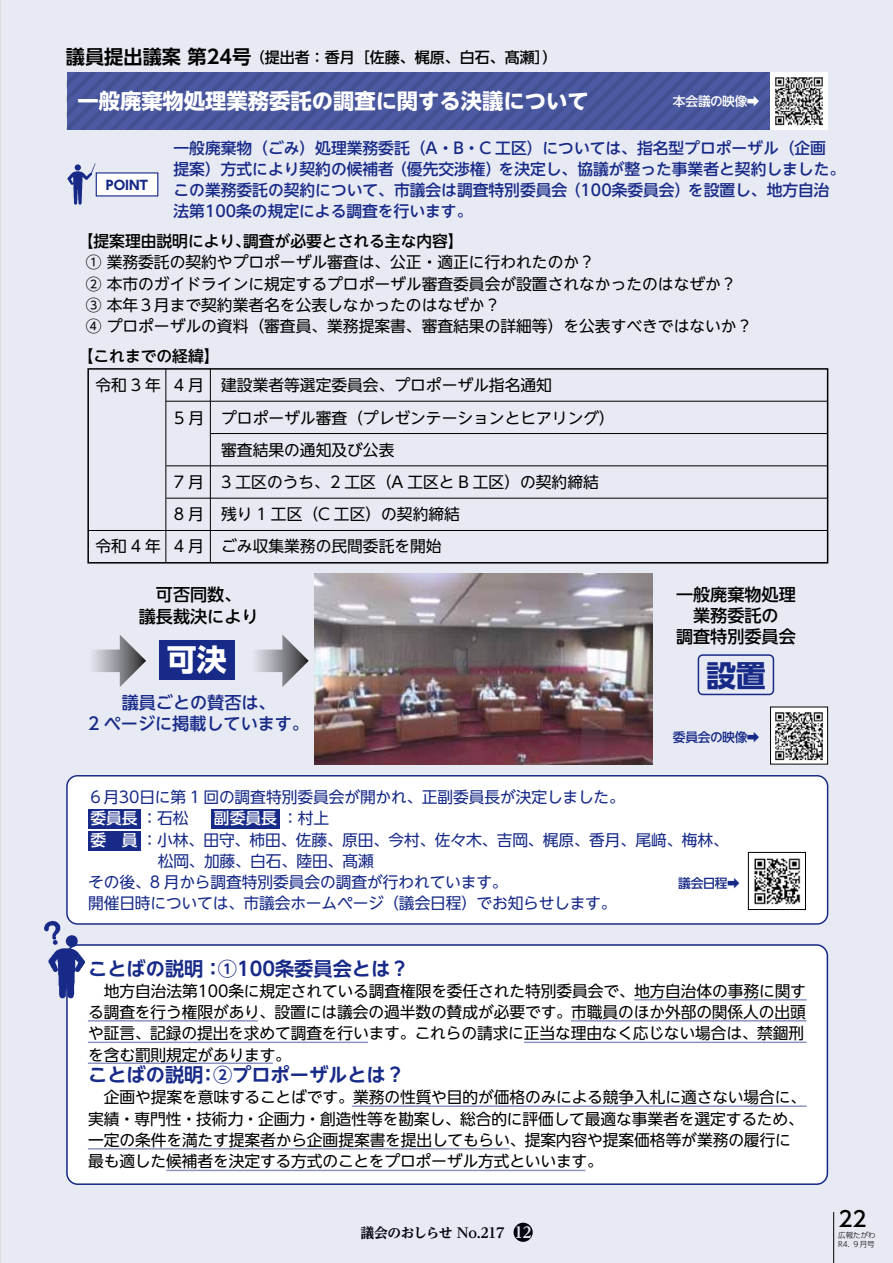
<style>
.page{position:relative;width:893px;height:1263px;background:#e8eaf3}
.page>*{position:absolute;margin:0;border:0;box-sizing:border-box;transform-origin:0 0}
.t1{font:700 30px "UD Shin Go NT Pro";color:#172a88}
.t2{font:700 30px "UD Shin Go NT Pro";color:#fff}
.t3{font:700 21.3px "UD Shin Go NT Pro";color:#fff}
.t4{font:500 21.3px "UD Shin Go NT Pro";color:#000}
.t5{font:700 19.2px "UD Shin Go NT Pro De";color:#172a88}
.t6{font:700 19.2px "UD Shin Go NT Pro De";color:#000}
.t7{font:500 17.1px/21.3px "UD Shin Go NT Pro";color:#000;text-align:center}
.t8{font:500 17.1px/21.3px "UD Shin Go NT Pro";color:#172a88;text-align:center}
.t9{font:15.75px/21.3px "UD Shin Go NT Pro";color:#000}
.t10{font:15.75px/21.3px "UD Shin Go NT Pro";letter-spacing:-.01em;color:#172a88}
.t11{font:500 15.75px/21.3px "UD Shin Go NT Pro";color:#172a88}
.t12{font:500 15.75px "UD Shin Go NT Pro";color:#000}
.t13{font:500 15.75px/22px "UD Shin Go NT Pro";color:#fff}
.t14{font:500 15px "UD Shin Go NT Pro";color:#000}
.t15{font:700 expanded 15px "UD Reimin Pro";color:#fff}
.t16{font:700 expanded 13.8px "UD Reimin Pro";letter-spacing:-.05em;color:#000}
.t17{font:500 12.75px "UD Shin Go NT Pro";letter-spacing:-.03em;color:#172a88}
.t18{font:500 12.75px "UD Shin Go NT Pro";letter-spacing:-.02em;color:#fff}
.t19{font:700 12.75px "UD Shin Go NT Pro";color:#172a88}
.t20{font:300 7.5px/8.6px "UD Shin Go Pro";color:#000}
</style>
<div class="page">
<div style="left:96px;top:173px;width:62px;height:23px;background:#fff"></div>
<div style="left:67px;top:73px;width:761px;height:57px;background:linear-gradient(to right,#48569c,#48569c)"></div>
<svg style="left:67px;top:163px;width:29px;height:42px"></svg>
<hr style="left:166px;top:368px;width:1px;height:195px;background:#000">
<hr style="left:210px;top:368px;width:1px;height:195px;background:#000">
<div style="left:67px;top:945px;width:760px;height:239px;background:#fff;border-radius:11px"></div>
<div style="left:66px;top:944px;width:762px;height:241px;border:2px solid #172a88;border-radius:11px"></div>
<img style="left:770px;top:73px;width:58px;height:57px">
<hr style="left:166px;top:401px;width:662px;height:1px;background:#000">
<hr style="left:210px;top:433px;width:618px;height:1px;background:#000">
<hr style="left:166px;top:466px;width:662px;height:1px;background:#000">
<hr style="left:166px;top:498px;width:662px;height:1px;background:#000">
<hr style="left:88px;top:530px;width:740px;height:1px;background:#000">
<div style="left:87px;top:368px;width:741px;height:195px;border:2px solid #000"></div>
<div style="left:159px;top:640px;width:75px;height:39px;background:#172a88"></div>
<div style="left:698px;top:654px;width:76px;height:41px;border:2px solid #172a88;border-radius:4px"></div>
<svg style="left:93px;top:635px;width:53px;height:52px"></svg>
<svg style="left:255px;top:635px;width:54px;height:52px"></svg>
<div style="left:67px;top:776px;width:761px;height:148px;background:#fff;border-radius:11px"></div>
<div style="left:66px;top:775px;width:762px;height:150px;border:1px solid #172a88;border-radius:11px"></div>
<div style="left:88px;top:809px;width:53px;height:20px;background:#172a88"></div>
<div style="left:88px;top:831px;width:53px;height:20px;background:#172a88"></div>
<div style="left:212px;top:809px;width:68px;height:20px;background:#172a88"></div>
<img style="left:315px;top:573px;width:337px;height:192px">
<img style="left:772px;top:709px;width:54px;height:53px">
<div style="left:770px;top:707px;width:58px;height:57px;border:1px solid #000"></div>
<svg style="left:44px;top:921px;width:41px;height:77px"></svg>
<hr style="left:634px;top:999px;width:172px;height:1px;background:#172a88">
<hr style="left:88px;top:1020px;width:170px;height:1px;background:#172a88">
<hr style="left:88px;top:1041px;width:280px;height:2px;background:#172a88">
<hr style="left:524px;top:1041px;width:282px;height:2px;background:#172a88">
<hr style="left:352px;top:1105px;width:454px;height:2px;background:#172a88">
<hr style="left:88px;top:1062px;width:185px;height:2px;background:#172a88">
<hr style="left:88px;top:1148px;width:421px;height:1px;background:#172a88">
<hr style="left:166px;top:1170px;width:419px;height:1px;background:#172a88">
<hr style="left:571px;top:1020px;width:235px;height:1px;background:#172a88">
<img style="left:754px;top:858px;width:47px;height:47px">
<div style="left:748px;top:852px;width:58px;height:58px;border:1px solid #000"></div>
<hr style="left:0;top:0;width:1px;height:1263px;background:#dcdddd">
<hr style="left:833px;top:1212px;width:1px;height:51px;background:#000">
<p class="t6" style="left:66px;top:42px;width:187px">議員提出議案第24号</p>
<p class="t14" style="left:250px;top:45px;width:309px">（提出者：香月［佐藤、梶原、白石、髙瀬 ([</p>
<h2 class="t3" style="left:77px;top:83px;width:513px">一般廃棄物処理業務委託の調査に関する決議について</h2>
<p class="t18" style="left:673px;top:90px;width:88px">本会議の映像➡</p>
<p class="t19" style="left:106px;top:175px;width:44px">POINT</p>
<p class="t11" style="left:499px;top:137px;width:348px;text-indent:-325px">一般廃棄物（ごみ）処理業務委託（A・B・C 工区）については、指名型プロポーザル（企画を決定し、協議が整った事業者と契約しました。</p>
<p class="t11" style="left:174px;top:158px;width:222px">提案）方式により契約の候補者</p>
<p class="t11" style="left:391px;top:158px;width:112px">（優先交渉権）</p>
<p class="t11" style="left:174px;top:179px;width:395px">この業務委託の契約について、市議会は調査特別委員会法第100条の規定による調査を行います。</p>
<p class="t11" style="left:565px;top:179px;width:127px">（100条委員会）</p>
<p class="t11" style="left:688px;top:179px;width:143px">を設置し、地方自治</p>
<p class="t12" style="left:243px;top:228px;width:222px">調査が必要とされる主な内容【</p>
<p class="t12" style="left:78px;top:228px;width:175px">【提案理由説明により、</p>
<p class="t9" style="left:86px;top:251px;width:668px">① 業務委託の契約やプロポーザル審査は、公正・適正に行われたのか?<br>② 本市のガイドラインに規定するプロポーザル審査委員会が設置されなかったのはなぜか?<br>③ 本年３月まで契約業者名を公表しなかったのはなぜか?<br>④ プロポーザルの資料（審査員、業務提案書、審査結果の詳細等）を公表すべきではないか?</p>
<p class="t12" style="left:78px;top:343px;width:143px">【これまでの経緯【</p>
<p class="t9" style="left:221px;top:374px;width:332px">建設業者等選定委員会、プロポーザル指名通知</p>
<p class="t9" style="left:95px;top:374px;width:67px">令和3年</p>
<p class="t9" style="left:174px;top:374px;width:32px">4月</p>
<p class="t9" style="left:174px;top:407px;width:32px">5月</p>
<p class="t9" style="left:95px;top:535px;width:67px">令和4年</p>
<p class="t9" style="left:174px;top:471px;width:32px">7月</p>
<p class="t9" style="left:174px;top:503px;width:32px">8月</p>
<p class="t9" style="left:174px;top:535px;width:32px">4月</p>
<p class="t9" style="left:221px;top:401px;width:395px;line-height:32.1px">プロポーザル審査（プレゼンテーションとヒアリング(審査結果の通知及び公表<br>3 工区のうち、2 工区（A 工区と B 工区）の契約締結</p>
<p class="t9" style="left:221px;top:503px;width:240px">残り 1 工区（C 工区）の契約締結</p>
<p class="t9" style="left:221px;top:535px;width:222px">ごみ収集業務の民間委託を開始</p>
<p class="t7" style="left:139px;top:583px;width:121px">可否同数、<br>議長裁決により</p>
<h1 class="t2" style="left:167px;top:635px;width:61px">可決</h1>
<p class="t8" style="left:88px;top:691px;width:222px">議員ごとの賛否は、<br>2 ページに掲載しています。</p>
<p class="t7" style="left:676px;top:583px;width:121px">一般廃棄物処理業務委託の<br>調査特別委員会</p>
<h1 class="t1" style="left:706px;top:651px;width:61px">設置</h1>
<p class="t17" style="left:673px;top:727px;width:88px">委員会の映像➡</p>
<p class="t10" style="left:88px;top:786px;width:642px">６月30日に第 1 回の調査特別委員会が開かれ、正副委員長が決定しました。<br>　　　：石松　　　　　　：村上<br>　　　：小林、田守、柿田、佐藤、原田、今村、佐々木、吉岡、梶原、香月、尾﨑、梅林、　　　　松岡、加藤、白石、陸田、髙瀬<br>その後、8 月から調査特別委員会の調査が行われています。<br>開催日時については、市議会ホームページ（議会日程）でお知らせします。</p>
<p class="t13" style="left:90px;top:807px;width:49px">委員長委　員</p>
<p class="t13" style="left:214px;top:807px;width:64px">副委員長</p>
<p class="t17" style="left:678px;top:873px;width:63px">議会日程➡</p>
<p class="t5" style="left:88px;top:953px;width:136px">ことばの説明：</p>
<p class="t9" style="left:88px;top:980px;width:719px;text-align:justify">　地方自治法第100条に規定されている調査権限を委任された特別委員会で、地方自治体の事務に関する調査を行う権限があり、設置には議会の過半数の賛成が必要です。市職員のほか外部の関係人の出頭や証言、記録の提出を求めて調査を行います。これらの請求に正当な理由なく応じない場合は、禁錮刑を含む罰則規定があります。</p>
<p class="t5" style="left:213px;top:1059px;width:193px">②プロポーザルとは?</p>
<p class="t5" style="left:218px;top:953px;width:193px">①100条委員会とは?</p>
<p class="t5" style="left:88px;top:1059px;width:117px">ことばの説明</p>
<p class="t9" style="left:88px;top:1086px;width:719px">　企画や提案を意味することばです。業務の性質や目的が価格のみによる競争入札に適さない場合に、実績・専門性・技術力・企画力・創造性等を勘案し、総合的に評価して最適な事業者を選定するため、一定の条件を満たす提案者から企画提案書を提出してもらい、提案内容や提案価格等が業務の履行に最も適した候補者を決定する方式のことをプロポーザル方式といいます。</p>
<p class="t5" style="left:199px;top:1059px;width:21px">：</p>
<p class="t16" style="left:361px;top:1222px;width:145px">議会のおしらせ No.217</p>
<p class="t15" style="left:514px;top:1220px;width:19px">12</p>
<h2 class="t4" style="left:838px;top:1202px;width:30px">22</h2>
<p class="t20" style="left:838px;top:1231px;width:39px">広報たがわ<br>R4. ９月号</p>
</div>
